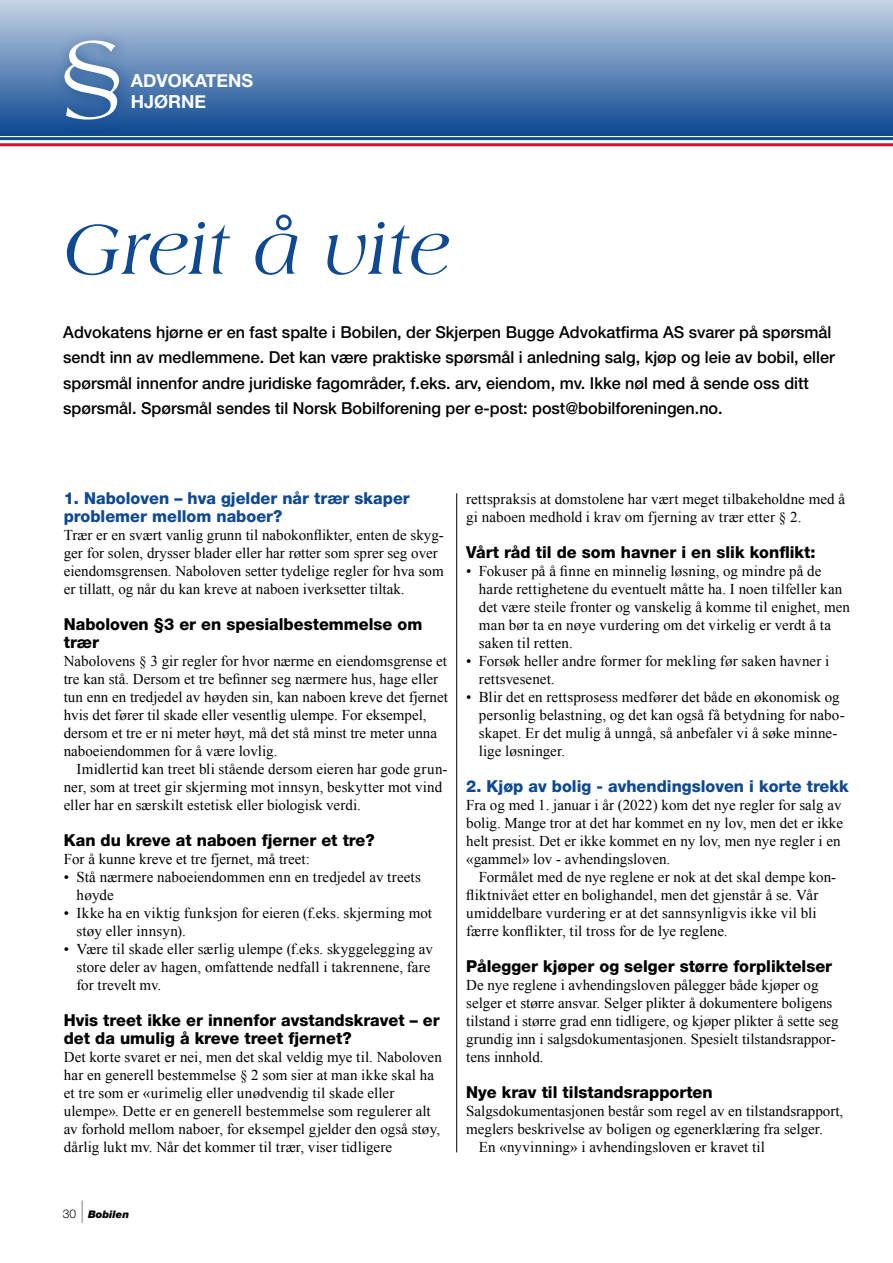
<style>
.page{position:relative;width:893px;height:1263px;background:#fff}
.page>*{position:absolute;margin:0;border:0;box-sizing:border-box;transform-origin:0 0}
.t1{font:italic 75px "Americana Std";color:#0e4992}
.t2{font:700 18px/21.6px "Helvetica Neue";color:#fff}
.t3{font:500 16.5px/25.5px "Helvetica Neue LT Std";color:#000}
.t4{font:800 16.5px/18px "Helvetica Neue LT Std";color:#000}
.t5{font:800 16.5px/18px "Helvetica Neue LT Std";color:#0e4992}
.t6{font:15px/18px "Times New Roman";color:#000}
.t7{font:italic 900 10.5px "Helvetica Neue LT Std";color:#000}
.s1{font-weight:300;font-style:normal;font-size:12px}
.s2{font-family:"Helvetica Neue";font-weight:200;font-size:22.5px}
</style>
<div class="page">
<div style="left:0;top:0;width:893px;height:136px;background:linear-gradient(to bottom,#c5d3e4,#0d4891)"></div>
<hr style="left:0;top:143px;width:893px;height:3px;background:#db0b2b">
<hr style="left:0;top:137px;width:893px;height:3px;background:#0e4992">
<div style="left:53px;top:29px;width:82px;height:107px;background:#0e4992;opacity:.75"></div>
<svg style="left:65px;top:40px;width:54px;height:80px"></svg>
<hr style="left:456px;top:493px;width:1px;height:659px;background:#000">
<p class="t2" style="left:131px;top:70px;width:124px">ADVOKATENS<br>HJØRNE</p>
<h1 class="t1" style="left:64px;top:207px;width:388px">Greit å vite</h1>
<p class="t3" style="left:63px;top:319px;width:773px">Advokatens hjørne er en fast spalte i Bobilen, der Skjerpen Bugge Advokatfirma AS svarer på spørsmål sendt inn av medlemmene. Det kan være praktiske spørsmål i anledning salg, kjøp og leie av bobil, eller spørsmål innenfor andre juridiske fagområder, f.eks. arv, eiendom, mv. Ikke nøl med å sende oss ditt spørsmål. Spørsmål sendes til Norsk Bobilforening per e-post: post@bobilforeningen.no.</p>
<p class="t5" style="left:64px;top:489px;width:347px">1. Naboloven – hva gjelder når trær skaper problemer mellom naboer?</p>
<p class="t6" style="left:64px;top:526px;width:382px">Trær er en svært vanlig grunn til nabokonflikter, enten de skyg&shy;ger for solen, drysser blader eller har røtter som sprer seg over eiendomsgrensen. Naboloven setter tydelige regler for hva som er tillatt, og når du kan kreve at naboen iverksetter tiltak.</p>
<p class="t4" style="left:64px;top:615px;width:360px">Naboloven §3 er en spesialbestemmelse om trær</p>
<p class="t6" style="left:64px;top:652px;width:386px">Nabolovens § 3 gir regler for hvor nærme en eiendomsgrense et tre kan stå. Dersom et tre befinner seg nærmere hus, hage eller tun enn en tredjedel av høyden sin, kan naboen kreve det fjernet hvis det fører til skade eller vesentlig ulempe. For eksempel, dersom et tre er ni meter høyt, må det stå minst tre meter unna naboeiendommen for å være lovlig.</p>
<p class="t6" style="left:64px;top:760px;width:385px;text-indent:13px">Imidlertid kan treet bli stående dersom eieren har gode grun&shy;ner, som at treet gir skjerming mot innsyn, beskytter mot vind eller har en særskilt estetisk eller biologisk verdi.</p>
<p class="t4" style="left:64px;top:831px;width:312px">Kan du kreve at naboen fjerner et tre?</p>
<p class="t6" style="left:64px;top:850px;width:248px">For å kunne kreve et tre fjernet, må treet:</p>
<p class="t6" style="left:77px;top:868px;width:346px;text-indent:-13px">• Stå nærmere naboeiendommen enn en tredjedel av treets høyde</p>
<p class="t6" style="left:77px;top:904px;width:357px;text-indent:-13px">• Ikke ha en viktig funksjon for eieren (f.eks. skjerming mot støy eller innsyn).</p>
<p class="t6" style="left:77px;top:940px;width:358px;text-indent:-13px">• Være til skade eller særlig ulempe (f.eks. skyggelegging av store deler av hagen, omfattende nedfall i takrennene, fare for trevelt mv.</p>
<p class="t4" style="left:64px;top:1011px;width:377px">Hvis treet ikke er innenfor avstandskravet – er det da umulig å kreve treet fjernet?</p>
<p class="t6" style="left:64px;top:1048px;width:380px">Det korte svaret er nei, men det skal veldig mye til. Naboloven har en generell bestemmelse § 2 som sier at man ikke skal ha et tre som er «urimelig eller unødvendig til skade eller ulempe». Dette er en generell bestemmelse som regulerer alt av forhold mellom naboer, for eksempel gjelder den også støy, dårlig lukt mv. Når det kommer til trær, viser tidligere</p>
<p class="t7" style="left:63px;top:1207px;width:68px"><span class="s1">30</span> <span class="s2">|</span> Bobilen</p>
<p class="t6" style="left:466px;top:490px;width:380px">rettspraksis at domstolene har vært meget tilbakeholdne med å gi naboen medhold i krav om fjerning av trær etter § 2.</p>
<p class="t4" style="left:466px;top:543px;width:351px">Vårt råd til de som havner i en slik konflikt:</p>
<p class="t6" style="left:479px;top:562px;width:373px;text-indent:-13px">• Fokuser på å finne en minnelig løsning, og mindre på de harde rettighetene du eventuelt måtte ha. I noen tilfeller kan det være steile fronter og vanskelig å komme til enighet, men man bør ta en nøye vurdering om det virkelig er verdt å ta saken til retten.</p>
<p class="t6" style="left:479px;top:652px;width:352px;text-indent:-13px">• Forsøk heller andre former for mekling før saken havner i rettsvesenet.</p>
<p class="t6" style="left:479px;top:688px;width:367px;text-indent:-13px">• Blir det en rettsprosess medfører det både en økonomisk og personlig belastning, og det kan også få betydning for nabo&shy;skapet. Er det mulig å unngå, så anbefaler vi å søke minne&shy;lige løsninger.</p>
<p class="t5" style="left:466px;top:777px;width:384px">2. Kjøp av bolig - avhendingsloven i korte trekk</p>
<p class="t6" style="left:466px;top:796px;width:378px">Fra og med 1. januar i år (2022) kom det nye regler for salg av bolig. Mange tror at det har kommet en ny lov, men det er ikke helt presist. Det er ikke kommet en ny lov, men nye regler i en «gammel» lov - avhendingsloven.</p>
<p class="t6" style="left:466px;top:868px;width:372px;text-indent:13px">Formålet med de nye reglene er nok at det skal dempe kon&shy;fliktnivået etter en bolighandel, men det gjenstår å se. Vår umiddelbare vurdering er at det sannsynligvis ikke vil bli færre konflikter, til tross for de lye reglene.</p>
<p class="t4" style="left:466px;top:957px;width:367px">Pålegger kjøper og selger større forpliktelser</p>
<p class="t6" style="left:466px;top:976px;width:374px">De nye reglene i avhendingsloven pålegger både kjøper og selger et større ansvar. Selger plikter å dokumentere boligens tilstand i større grad enn tidligere, og kjøper plikter å sette seg grundig inn i salgsdokumentasjonen. Spesielt tilstandsrappor&shy;tens innhold.</p>
<p class="t4" style="left:466px;top:1083px;width:248px">Nye krav til tilstandsrapporten</p>
<p class="t6" style="left:466px;top:1102px;width:379px">Salgsdokumentasjonen består som regel av en tilstandsrapport,</p>
<p class="t6" style="left:466px;top:1120px;width:358px">meglers beskrivelse av boligen og egenerklæring fra selger.</p>
<p class="t6" style="left:479px;top:1138px;width:288px">En «nyvinning» i avhendingsloven er kravet til</p>
</div>
